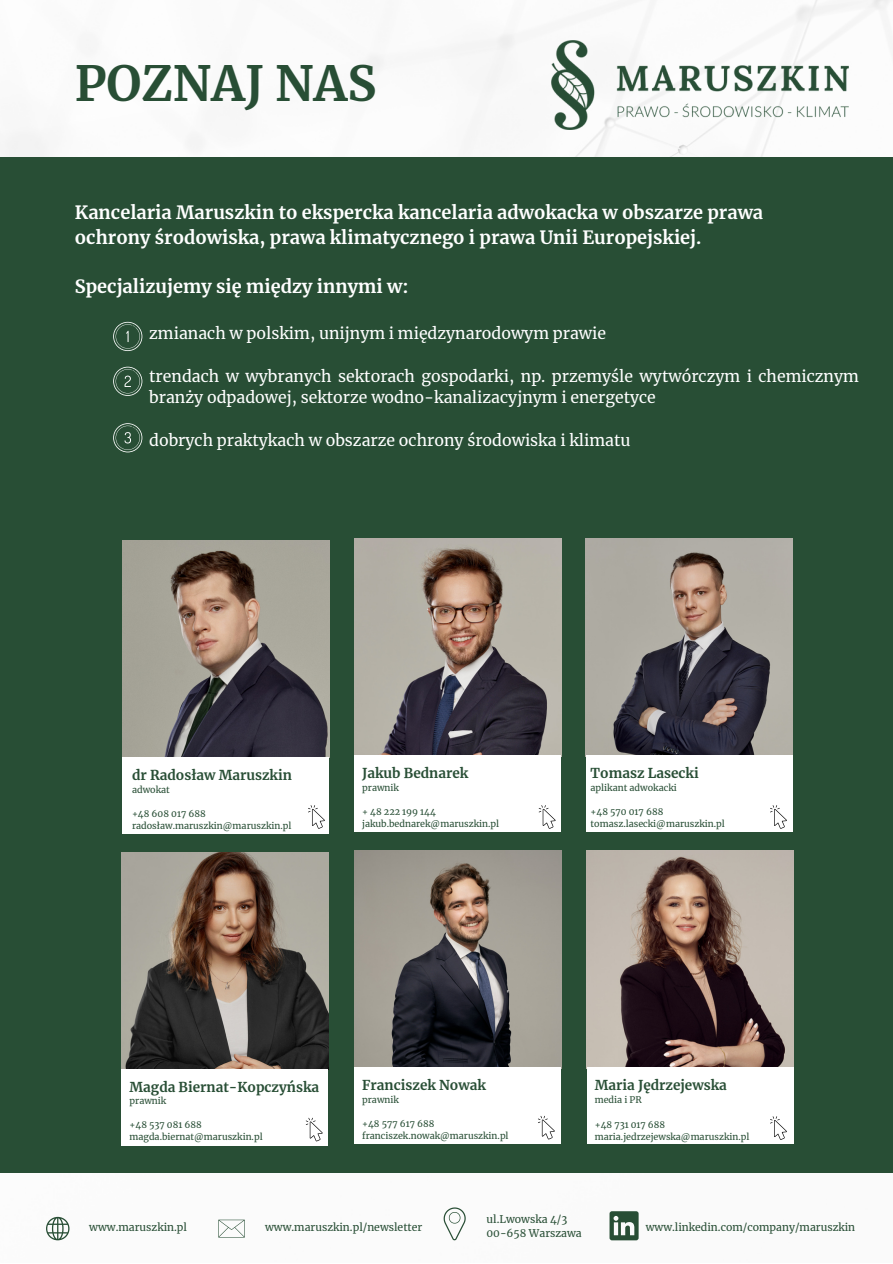
<style>
.page{position:relative;width:893px;height:1264px;background:#fff}
.page>*{position:absolute;margin:0;border:0;box-sizing:border-box;transform-origin:0 0}
.t1{font:700 48px "Merriweather";color:#284e35}
.t2{font:700 18.15px/24.6px "Merriweather";color:#fff}
.t3{font:15.9px/21.3px "Merriweather";color:#fff}
.t4{font:700 13.5px "Merriweather";color:#284e35}
.t5{font:10.5px "Merriweather";color:#284e35}
.t6{font:9px "Merriweather";color:#284e35}
</style>
<div class="page">
<img style="left:0;top:0;width:892px;height:1241px">
<div style="left:0;top:158px;width:892px;height:1015px;background:#284e35"></div>
<img style="left:551px;top:40px;width:297px;height:89px">
<img style="left:122px;top:540px;width:207px;height:217px">
<div style="left:122px;top:757px;width:207px;height:76px;background:#fff"></div>
<svg style="left:113px;top:367px;width:29px;height:29px"></svg>
<svg style="left:113px;top:322px;width:29px;height:29px"></svg>
<svg style="left:113px;top:423px;width:29px;height:29px"></svg>
<img style="left:354px;top:539px;width:207px;height:217px">
<div style="left:354px;top:755px;width:206px;height:77px;background:#fff"></div>
<img style="left:585px;top:539px;width:207px;height:216px">
<div style="left:585px;top:755px;width:207px;height:77px;background:#fff"></div>
<img style="left:121px;top:852px;width:207px;height:217px">
<div style="left:121px;top:1069px;width:207px;height:76px;background:#fff"></div>
<img style="left:354px;top:851px;width:207px;height:217px">
<div style="left:354px;top:1067px;width:206px;height:76px;background:#fff"></div>
<img style="left:586px;top:851px;width:207px;height:216px">
<div style="left:586px;top:1067px;width:207px;height:76px;background:#fff"></div>
<svg style="left:46px;top:1216px;width:23px;height:24px"></svg>
<svg style="left:609px;top:1211px;width:29px;height:29px"></svg>
<svg style="left:443px;top:1207px;width:22px;height:32px"></svg>
<svg style="left:308px;top:805px;width:17px;height:23px"></svg>
<svg style="left:538px;top:805px;width:17px;height:23px"></svg>
<svg style="left:770px;top:805px;width:16px;height:23px"></svg>
<svg style="left:306px;top:1117px;width:16px;height:24px"></svg>
<svg style="left:770px;top:1116px;width:16px;height:23px"></svg>
<svg style="left:538px;top:1115px;width:16px;height:24px"></svg>
<svg style="left:218px;top:1219px;width:27px;height:18px"></svg>
<p class="t1" style="left:75px;top:54px;width:303px">POZNAJ NAS</p>
<p class="t2" style="left:75px;top:200px;width:689px">Kancelaria Maruszkin to ekspercka kancelaria adwokacka w obszarze prawa ochrony środowiska, prawa klimatycznego i prawa Unii Europejskiej.</p>
<p class="t2" style="left:75px;top:274px;width:335px">Specjalizujemy się między innymi w:</p>
<p class="t3" style="left:149px;top:323px;width:458px">zmianach w polskim, unijnym i międzynarodowym prawie</p>
<p class="t3" style="left:149px;top:365px;width:711px">trendach w wybranych sektorach gospodarki, np. przemyśle wytwórczym i chemicznym branży odpadowej, sektorze wodno-kanalizacyjnym i energetyce</p>
<p class="t3" style="left:149px;top:429px;width:483px">dobrych praktykach w obszarze ochrony środowiska i klimatu</p>
<p class="t4" style="left:132px;top:766px;width:161px">dr Radosław Maruszkin</p>
<p class="t6" style="left:132px;top:783px;width:39px">adwokat</p>
<p class="t6" style="left:132px;top:807px;width:75px">+48 608 017 688</p>
<p class="t6" style="left:132px;top:819px;width:161px">radosław.maruszkin@maruszkin.pl</p>
<p class="t4" style="left:362px;top:765px;width:108px">Jakub Bednarek</p>
<p class="t6" style="left:362px;top:782px;width:38px">prawnik</p>
<p class="t6" style="left:362px;top:806px;width:75px">+ 48 222 199 144</p>
<p class="t6" style="left:362px;top:818px;width:138px">jakub.bednarek@maruszkin.pl</p>
<p class="t4" style="left:590px;top:765px;width:110px">Tomasz Lasecki</p>
<p class="t6" style="left:590px;top:782px;width:88px">aplikant adwokacki</p>
<p class="t6" style="left:590px;top:806px;width:74px">+48 570 017 688</p>
<p class="t6" style="left:590px;top:818px;width:136px">tomasz.lasecki@maruszkin.pl</p>
<p class="t4" style="left:130px;top:1078px;width:191px">Magda Biernat-Kopczyńska</p>
<p class="t6" style="left:130px;top:1095px;width:38px">prawnik</p>
<p class="t6" style="left:130px;top:1119px;width:74px">+48 537 081 688</p>
<p class="t6" style="left:130px;top:1131px;width:134px">magda.biernat@maruszkin.pl</p>
<p class="t4" style="left:362px;top:1076px;width:125px">Franciszek Nowak</p>
<p class="t6" style="left:362px;top:1094px;width:38px">prawnik</p>
<p class="t6" style="left:362px;top:1118px;width:74px">+48 577 617 688</p>
<p class="t6" style="left:362px;top:1130px;width:148px">franciszek.nowak@maruszkin.pl</p>
<p class="t4" style="left:594px;top:1076px;width:133px">Maria Jędrzejewska</p>
<p class="t6" style="left:594px;top:1094px;width:48px">media i PR</p>
<p class="t6" style="left:594px;top:1119px;width:72px">+48 731 017 688</p>
<p class="t6" style="left:594px;top:1131px;width:156px">maria.jedrzejewska@maruszkin.pl</p>
<p class="t5" style="left:89px;top:1220px;width:99px">www.maruszkin.pl</p>
<p class="t5" style="left:265px;top:1220px;width:159px">www.maruszkin.pl/newsletter</p>
<p class="t5" style="left:486px;top:1212px;width:82px">ul.Lwowska 4/3</p>
<p class="t5" style="left:486px;top:1226px;width:97px">00-658 Warszawa</p>
<p class="t5" style="left:645px;top:1220px;width:211px">www.linkedin.com/company/maruszkin</p>
</div>
